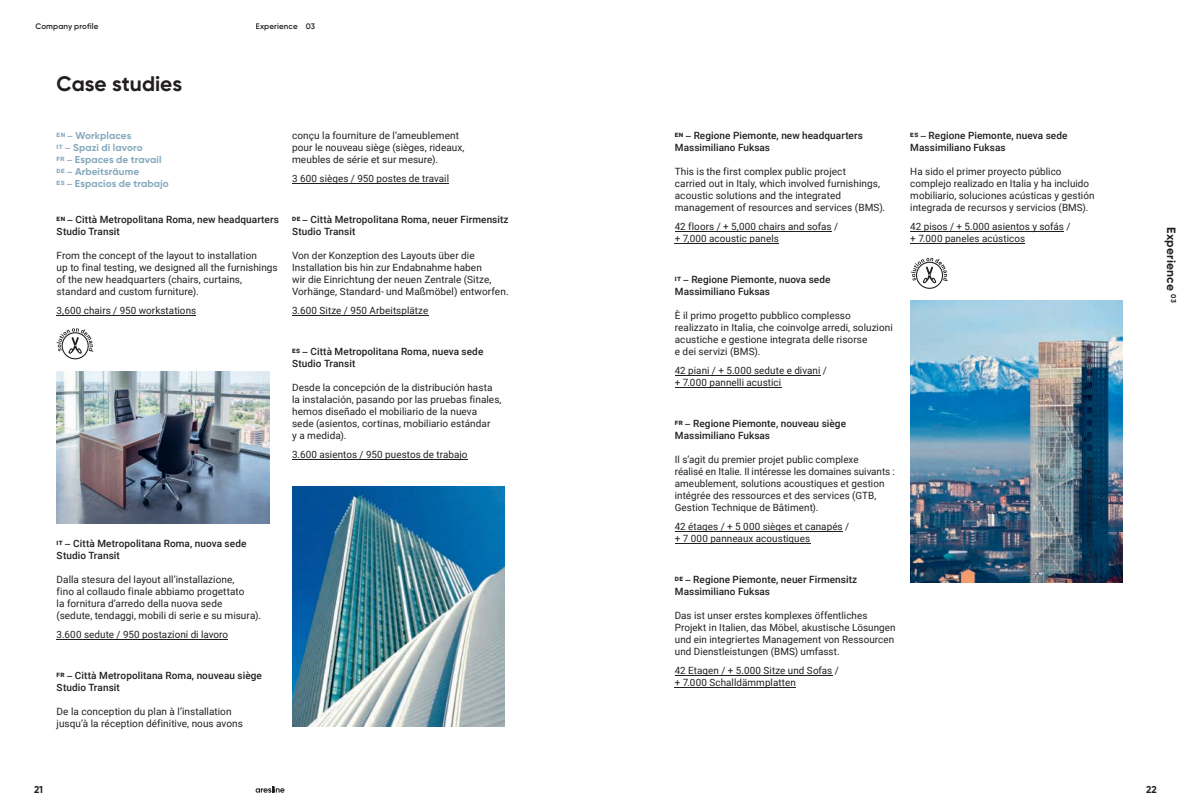
<style>
.page{position:relative;width:1191px;height:808px;background:#fff}
.page>*{position:absolute;margin:0;border:0;box-sizing:border-box;transform-origin:0 0}
.t1{font:700 21px "Gilroy";color:#231f20}
.t2{font:700 12px "Gilroy";letter-spacing:.02em;color:#231f20}
.t3{font:10px/12px "Roboto";letter-spacing:.005em;color:#231f20}
.t4{font:500 10px/12px "Roboto";letter-spacing:.01em;color:#231f20}
.t5{font:700 10px/12px "Gilroy";letter-spacing:.01em;color:#85a9bd}
.t6{font:700 10px "Gilroy";color:#231f20}
.t7{font:600 8px "Gilroy";letter-spacing:.015em;color:#231f20}
.s1{font-family:"Roboto";font-size:7.5px}
.s2{font-weight:700;font-size:7.5px}
</style>
<div class="page">
<img style="left:57px;top:371px;width:212px;height:152px">
<img style="left:292px;top:487px;width:213px;height:240px">
<img style="left:910px;top:301px;width:213px;height:282px">
<hr style="left:57px;top:315px;width:139px;height:1px;background:#231f20">
<hr style="left:675px;top:231px;width:156px;height:1px;background:#231f20">
<hr style="left:675px;top:243px;width:104px;height:1px;background:#231f20">
<hr style="left:675px;top:375px;width:145px;height:1px;background:#231f20">
<hr style="left:675px;top:387px;width:106px;height:1px;background:#231f20">
<hr style="left:675px;top:531px;width:167px;height:1px;background:#231f20">
<hr style="left:675px;top:543px;width:135px;height:1px;background:#231f20">
<hr style="left:675px;top:675px;width:157px;height:1px;background:#231f20">
<hr style="left:675px;top:687px;width:121px;height:1px;background:#231f20">
<hr style="left:57px;top:639px;width:171px;height:1px;background:#231f20">
<hr style="left:292px;top:183px;width:157px;height:1px;background:#231f20">
<hr style="left:292px;top:315px;width:136px;height:1px;background:#231f20">
<hr style="left:292px;top:459px;width:175px;height:1px;background:#231f20">
<hr style="left:910px;top:231px;width:154px;height:1px;background:#231f20">
<hr style="left:910px;top:243px;width:115px;height:1px;background:#231f20">
<svg style="left:57px;top:328px;width:36px;height:31px"></svg>
<svg style="left:911px;top:258px;width:36px;height:31px"></svg>
<svg style="left:255px;top:786px;width:29px;height:7px"></svg>
<p class="t7" style="left:35px;top:21px;width:65px">Company profile</p>
<p class="t7" style="left:255px;top:21px;width:61px">Experience 03</p>
<h1 class="t1" style="left:57px;top:70px;width:127px">Case studies</h1>
<p class="t5" style="left:57px;top:129px;width:114px"><sup>eN</sup> <span class="s1">—</span> Workplaces<br><sup>it</sup> <span class="s1">—</span> Spazi di lavoro<br><sup>fr</sup> <span class="s1">—</span> Espaces de travail <sup>de</sup> <span class="s1">—</span> Arbeitsräume<br><sup>es</sup> <span class="s1">—</span> Espacios de trabajo</p>
<p class="t4" style="left:57px;top:213px;width:224px"><sup>eN</sup> <span class="s2">—</span> Città Metropolitana Roma, new headquarters<br>Studio Transit</p>
<p class="t3" style="left:57px;top:249px;width:223px">From the concept of the layout to installation<br>up to final testing, we designed all the furnishings of the new headquarters (chairs, curtains, standard and custom furniture).</p>
<p class="t3" style="left:57px;top:304px;width:141px">3,600 chairs / 950 workstations</p>
<p class="t3" style="left:292px;top:129px;width:174px">conçu la fourniture de l’ameublement pour le nouveau siège (sièges, rideaux, meubles de série et sur mesure).</p>
<p class="t3" style="left:292px;top:172px;width:158px">3 600 sièges / 950 postes de travail</p>
<p class="t4" style="left:292px;top:213px;width:218px"><sup>de</sup> <span class="s2">—</span> Città Metropolitana Roma, neuer Firmensitz<br>Studio Transit</p>
<p class="t3" style="left:292px;top:249px;width:218px">Von der Konzeption des Layouts über die Installation bis hin zur Endabnahme haben<br>wir die Einrichtung der neuen Zentrale (Sitze, Vorhänge, Standard- und Maßmöbel) entworfen.</p>
<p class="t3" style="left:292px;top:304px;width:138px">3.600 Sitze / 950 Arbeitsplätze</p>
<p class="t4" style="left:292px;top:345px;width:193px"><sup>es</sup> <span class="s2">—</span> Città Metropolitana Roma, nueva sede<br>Studio Transit</p>
<p class="t3" style="left:292px;top:381px;width:211px">Desde la concepción de la distribución hasta la instalación, pasando por las pruebas finales, hemos diseñado el mobiliario de la nueva<br>sede (asientos, cortinas, mobiliario estándar<br>y a medida).</p>
<p class="t3" style="left:292px;top:448px;width:177px">3.600 asientos / 950 puestos de trabajo</p>
<p class="t4" style="left:57px;top:537px;width:191px"><sup>it</sup> <span class="s2">—</span> Città Metropolitana Roma, nuova sede<br>Studio Transit</p>
<p class="t3" style="left:57px;top:573px;width:206px">Dalla stesura del layout all’installazione,<br>fino al collaudo finale abbiamo progettato<br>la fornitura d’arredo della nuova sede<br>(sedute, tendaggi, mobili di serie e su misura).</p>
<p class="t3" style="left:57px;top:628px;width:173px">3.600 sedute / 950 postazioni di lavoro</p>
<p class="t4" style="left:57px;top:669px;width:207px"><sup>fr</sup> <span class="s2">—</span> Città Metropolitana Roma, nouveau siège<br>Studio Transit</p>
<p class="t3" style="left:57px;top:705px;width:188px">De la conception du plan à l’installation jusqu’à la réception définitive, nous avons</p>
<p class="t4" style="left:675px;top:129px;width:190px"><sup>eN</sup> <span class="s2">—</span> Regione Piemonte, new headquarters<br>Massimiliano Fuksas</p>
<p class="t3" style="left:675px;top:165px;width:212px">This is the first complex public project<br>carried out in Italy, which involved furnishings, acoustic solutions and the integrated management of resources and services (BMS).</p>
<p class="t3" style="left:675px;top:220px;width:165px">42 floors / + 5,000 chairs and sofas / + 7,000 acoustic panels</p>
<p class="t4" style="left:675px;top:273px;width:157px"><sup>it</sup> <span class="s2">—</span> Regione Piemonte, nuova sede<br>Massimiliano Fuksas</p>
<p class="t3" style="left:675px;top:309px;width:219px">È il primo progetto pubblico complesso realizzato in Italia, che coinvolge arredi, soluzioni acustiche e gestione integrata delle risorse<br>e dei servizi (BMS).</p>
<p class="t3" style="left:675px;top:364px;width:154px">42 piani / + 5.000 sedute e divani / + 7.000 pannelli acustici</p>
<p class="t4" style="left:675px;top:417px;width:173px"><sup>fr</sup> <span class="s2">—</span> Regione Piemonte, nouveau siège<br>Massimiliano Fuksas</p>
<p class="t3" style="left:675px;top:453px;width:222px">Il s’agit du premier projet public complexe<br>réalisé en Italie. Il intéresse les domaines suivants : ameublement, solutions acoustiques et gestion intégrée des ressources et des services (GTB, Gestion Technique de Bâtiment).</p>
<p class="t3" style="left:675px;top:520px;width:176px">42 étages / + 5 000 sièges et canapés / + 7 000 panneaux acoustiques</p>
<p class="t4" style="left:675px;top:573px;width:184px"><sup>de</sup> <span class="s2">—</span> Regione Piemonte, neuer Firmensitz<br>Massimiliano Fuksas</p>
<p class="t3" style="left:675px;top:609px;width:222px">Das ist unser erstes komplexes öffentliches Projekt in Italien, das Möbel, akustische Lösungen und ein integriertes Management von Ressourcen und Dienstleistungen (BMS) umfasst.</p>
<p class="t3" style="left:675px;top:664px;width:166px">42 Etagen / + 5.000 Sitze und Sofas / + 7.000 Schalldämmplatten</p>
<p class="t4" style="left:910px;top:129px;width:159px"><sup>es</sup> <span class="s2">—</span> Regione Piemonte, nueva sede<br>Massimiliano Fuksas</p>
<p class="t3" style="left:910px;top:165px;width:186px">Ha sido el primer proyecto público complejo realizado en Italia y ha incluido mobiliario, soluciones acústicas y gestión integrada de recursos y servicios (BMS).</p>
<p class="t3" style="left:910px;top:220px;width:162px">42 pisos / + 5.000 asientos y sofás / + 7.000 paneles acústicos</p>
<p class="t2" style="left:1178px;top:227px;width:77px;rotate:90deg">Experience <sup>03</sup></p>
<p class="t6" style="left:34px;top:783px;width:11px">21</p>
<p class="t6" style="left:1146px;top:783px;width:12px">22</p>
</div>
